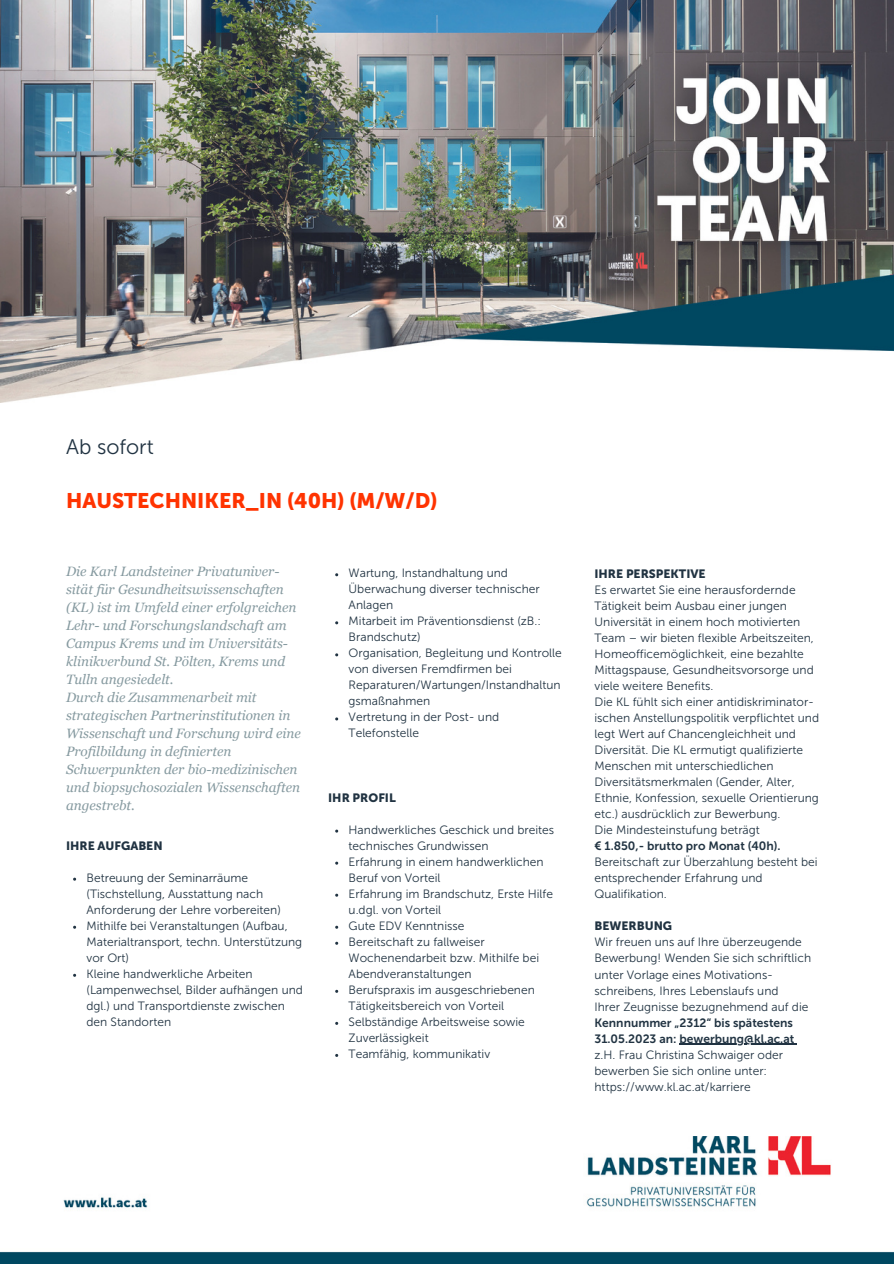
<style>
.page{position:relative;width:894px;height:1264px;background:#fff}
.page>*{position:absolute;margin:0;border:0;box-sizing:border-box;transform-origin:0 0}
.t1{font:21px "Museo Sans 900";color:#f30}
.t2{font:21px "Museo Sans 300";color:#213342}
.t3{font:italic 13.5px/18px "Georgia";color:#869aa0}
.t4{font:12px/16px "Museo Sans 300";color:#213342}
.t5{font:12px "Museo Sans 700";color:#213342}
.t6{font:12px "Museo Sans 900";color:#213342}
</style>
<div class="page">
<img style="left:0;top:0;width:893px;height:402px">
<img style="left:0;top:1136px;width:893px;height:127px">
<hr style="left:679px;top:1043px;width:115px;height:1px;background:#213342">
<p class="t2" style="left:66px;top:434px;width:89px">Ab sofort</p>
<p class="t1" style="left:66px;top:488px;width:373px">HAUSTECHNIKER_IN (40H) (M/W/D)</p>
<p class="t3" style="left:66px;top:562px;width:215px">Die Karl Landsteiner Privatuniver-</p>
<p class="t3" style="left:66px;top:580px;width:232px">sität für Gesundheitswissenschaften (KL) ist im Umfeld einer erfolgreichen Lehr- und Forschungslandschaft am Campus Krems und im Universitäts&shy;klinikverbund St. Pölten, Krems und Tulln angesiedelt.</p>
<p class="t3" style="left:66px;top:688px;width:236px">Durch die Zusammenarbeit mit strategischen Partnerinstitutionen in Wissenschaft und Forschung wird eine Profilbildung in definierten Schwerpunkten der bio-medizinischen und biopsychosozialen Wissenschaften angestrebt.</p>
<p class="t6" style="left:66px;top:838px;width:98px">IHRE AUFGABEN</p>
<p class="t4" style="left:86px;top:869px;width:196px">Betreuung der Seminarräume (Tischstellung, Ausstattung nach<br>Anforderung der Lehre vorbereiten)</p>
<p class="t4" style="left:86px;top:917px;width:217px">Mithilfe bei Veranstaltungen (Aufbau,<br>Materialtransport, techn. Unterstützung vor Ort)</p>
<p class="t4" style="left:86px;top:965px;width:218px">Kleine handwerkliche Arbeiten (Lampenwechsel, Bilder aufhängen und dgl.) und Transportdienste zwischen den Standorten</p>
<p class="t4" style="left:348px;top:565px;width:192px">Wartung, Instandhaltung und<br>Überwachung diverser technischer<br>Anlagen</p>
<p class="t4" style="left:348px;top:613px;width:194px">Mitarbeit im Präventionsdienst (zB.:<br>Brandschutz)</p>
<p class="t4" style="left:348px;top:645px;width:215px">Organisation, Begleitung und Kontrolle von diversen Fremdfirmen bei<br>Reparaturen/Wartungen/Instandhaltun gsmaßnahmen</p>
<p class="t4" style="left:348px;top:709px;width:152px">Vertretung in der Post- und<br>Telefonstelle</p>
<p class="t6" style="left:328px;top:790px;width:69px">IHR PROFIL</p>
<p class="t4" style="left:348px;top:821px;width:207px">Handwerkliches Geschick und breites technisches Grundwissen</p>
<p class="t4" style="left:348px;top:853px;width:196px">Erfahrung in einem handwerklichen<br>Beruf von Vorteil</p>
<p class="t4" style="left:348px;top:885px;width:206px">Erfahrung im Brandschutz, Erste Hilfe u.dgl. von Vorteil</p>
<p class="t4" style="left:348px;top:917px;width:117px">Gute EDV Kenntnisse</p>
<p class="t4" style="left:348px;top:933px;width:192px">Bereitschaft zu fallweiser<br>Wochenendarbeit bzw. Mithilfe bei<br>Abendveranstaltungen</p>
<p class="t4" style="left:348px;top:981px;width:188px">Berufspraxis im ausgeschriebenen<br>Tätigkeitsbereich von Vorteil</p>
<p class="t4" style="left:348px;top:1013px;width:178px">Selbständige Arbeitsweise sowie<br>Zuverlässigkeit</p>
<p class="t4" style="left:348px;top:1045px;width:143px">Teamfähig, kommunikativ</p>
<p class="t6" style="left:594px;top:566px;width:113px">IHRE PERSPEKTIVE</p>
<p class="t4" style="left:594px;top:582px;width:221px">Es erwartet Sie eine herausfordernde Tätigkeit beim Ausbau einer jungen Universität in einem hoch motivierten Team – wir bieten flexible Arbeitszeiten, Homeofficemöglichkeit, eine bezahlte Mittagspause, Gesundheitsvorsorge und viele weitere Benefits.</p>
<p class="t4" style="left:594px;top:694px;width:226px">Die KL fühlt sich einer antidiskriminator&shy;ischen Anstellungspolitik verpflichtet und legt Wert auf Chancengleichheit und Diversität. Die KL ermutigt qualifizierte Menschen mit unterschiedlichen Diversitätsmerkmalen (Gender, Alter, Ethnie, Konfession, sexuelle Orientierung etc.) ausdrücklich zur Bewerbung.</p>
<p class="t4" style="left:594px;top:822px;width:167px">Die Mindesteinstufung beträgt</p>
<p class="t5" style="left:594px;top:839px;width:188px">€ 1.850,- brutto pro Monat (40h).</p>
<p class="t4" style="left:594px;top:854px;width:225px">Bereitschaft zur Überzahlung besteht bei entsprechender Erfahrung und<br>Qualifikation.</p>
<p class="t6" style="left:594px;top:919px;width:79px">BEWERBUNG</p>
<p class="t4" style="left:594px;top:934px;width:218px">Wir freuen uns auf Ihre überzeugende<br>Bewerbung! Wenden Sie sich schriftlich unter Vorlage eines Motivations-</p>
<p class="t4" style="left:594px;top:982px;width:185px">schreibens, Ihres Lebenslaufs und</p>
<p class="t4" style="left:594px;top:998px;width:215px">Ihrer Zeugnisse bezugnehmend auf die</p>
<p class="t5" style="left:594px;top:1015px;width:200px">Kennnummer „2312“ bis spätestens</p>
<p class="t5" style="left:594px;top:1031px;width:201px">31.05.2023 an: bewerbung@kl.ac.at</p>
<p class="t4" style="left:594px;top:1046px;width:190px">z.H. Frau Christina Schwaiger oder bewerben Sie sich online unter: https://www.kl.ac.at/karriere</p>
</div>
